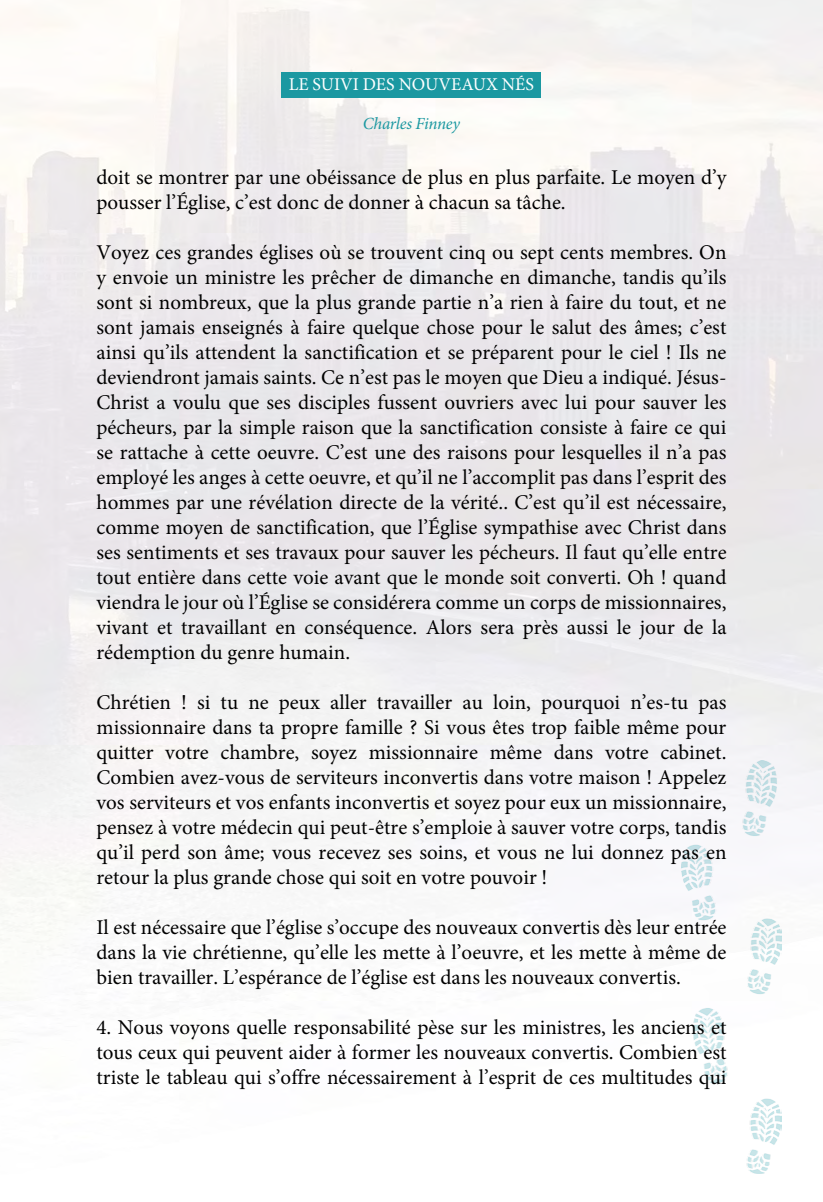
<style>
.page{position:relative;width:823px;height:1202px;background:#fff}
.page>*{position:absolute;margin:0;border:0;box-sizing:border-box;transform-origin:0 0}
.t1{font:21px/25px "Minion Pro";color:#000;text-align:justify}
.t2{font:18px "Minion Pro";color:#fff}
.t3{font:italic 17px "Minion Pro";letter-spacing:-.02em;color:#1b98a1}
</style>
<div class="page">
<img style="left:0;top:0;width:822px;height:1131px">
<img style="left:681px;top:760px;width:100px;height:414px">
<div style="left:281px;top:72px;width:259px;height:26px;background:#1b98a1"></div>
<p class="t2" style="left:288px;top:72px;width:86px">le suivi des</p>
<p class="t2" style="left:398px;top:72px;width:53px">nouvea</p>
<p class="t2" style="left:472px;top:72px;width:53px">ux nés</p>
<p class="t3" style="left:363px;top:112px;width:98px">Charles Finney</p>
<p class="t1" style="left:96px;top:165px;width:631px">doit se montrer par une obéissance de plus en plus parfaite. Le moyen d’y pousser l’Église, c’est donc de donner à chacun sa tâche.</p>
<p class="t1" style="left:96px;top:240px;width:631px">Voyez ces grandes églises où se trouvent cinq ou sept cents membres. On y envoie un ministre les prêcher de dimanche en dimanche, tandis qu’ils sont si nombreux, que la plus grande partie n’a rien à faire du tout, et ne sont jamais enseignés à faire quelque chose pour le salut des âmes; c’est ainsi qu’ils attendent la sanctification et se préparent pour le ciel ! Ils ne deviendront jamais saints. Ce n’est pas le moyen que Dieu a indiqué. Jésus-Christ a voulu que ses disciples fussent ouvriers avec lui pour sauver les pécheurs, par la simple raison que la sanctification consiste à faire ce qui se rattache à cette oeuvre. C’est une des raisons pour lesquelles il n’a pas employé les anges à cette oeuvre, et qu’il ne l’accomplit pas dans l’esprit des hommes par une révélation directe de la vérité.. C’est qu’il est nécessaire, comme moyen de sanctification, que l’Église sympathise avec Christ dans ses sentiments et ses travaux pour sauver les pécheurs. Il faut qu’elle entre tout entière dans cette voie avant que le monde soit converti. Oh ! quand viendra le jour où l’Église se considérera comme un corps de missionnaires, vivant et travaillant en conséquence. Alors sera près aussi le jour de la rédemption du genre humain.</p>
<p class="t1" style="left:96px;top:690px;width:631px">Chrétien ! si tu ne peux aller travailler au loin, pourquoi n’es-tu pas missionnaire dans ta propre famille ? Si vous êtes trop faible même pour quitter votre chambre, soyez missionnaire même dans votre cabinet.<br>Combien avez-vous de serviteurs inconvertis dans votre maison ! Appelez vos serviteurs et vos enfants inconvertis et soyez pour eux un missionnaire, pensez à votre médecin qui peut-être s’emploie à sauver votre corps, tandis qu’il perd son âme; vous recevez ses soins, et vous ne lui donnez pas en retour la plus grande chose qui soit en votre pouvoir !</p>
<p class="t1" style="left:96px;top:915px;width:631px">Il est nécessaire que l’église s’occupe des nouveaux convertis dès leur entrée dans la vie chrétienne, qu’elle les mette à l’oeuvre, et les mette à même de bien travailler. L’espérance de l’église est dans les nouveaux convertis.</p>
<p class="t1" style="left:96px;top:1015px;width:631px">4. Nous voyons quelle responsabilité pèse sur les ministres, les anciens et tous ceux qui peuvent aider à former les nouveaux convertis. Combien est triste le tableau qui s’offre nécessairement à l’esprit de ces multitudes qui</p>
</div>
